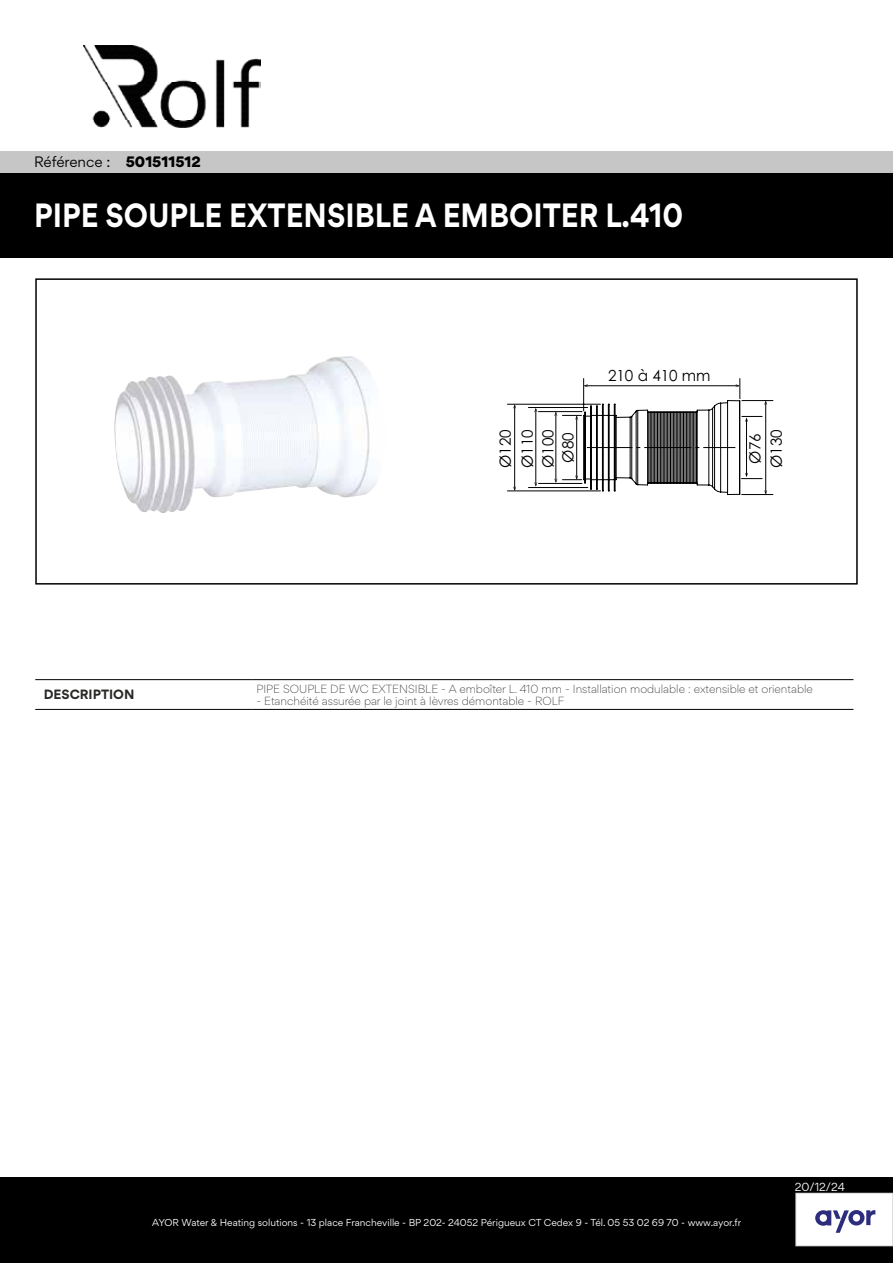
<style>
.page{position:relative;width:893px;height:1263px;background:#fff}
.page>*{position:absolute;margin:0;border:0;box-sizing:border-box;transform-origin:0 0}
.t1{font:700 30px "Gordita";color:#fff;scale:.9 1}
.t2{font:15.3px/22.2px "Century Gothic";color:#000}
.t3{font:13.5px "Gordita";letter-spacing:-.005em;color:#000}
.t4{font:700 12px "Gordita";color:#282827}
.t5{font:300 10.5px "Gordita";color:#282827}
.t6{font:10.5px "Gordita";color:#fff}
.t7{font:9px "Gordita";color:#fff}
.s1{font-weight:900}
</style>
<div class="page">
<hr style="left:507px;top:404px;width:93px;height:1px;background:#000">
<hr style="left:507px;top:491px;width:93px;height:1px;background:#000">
<hr style="left:742px;top:494px;width:31px;height:1px;background:#000">
<hr style="left:742px;top:400px;width:31px;height:1px;background:#000">
<hr style="left:528px;top:407px;width:60px;height:1px;background:#000">
<hr style="left:538px;top:411px;width:44px;height:1px;background:#000">
<hr style="left:538px;top:483px;width:44px;height:1px;background:#000">
<hr style="left:528px;top:487px;width:60px;height:1px;background:#000">
<hr style="left:514px;top:405px;width:1px;height:85px;background:#000">
<hr style="left:536px;top:409px;width:1px;height:76px;background:#000">
<svg style="left:554px;top:378px;width:213px;height:117px"></svg>
<div style="left:0;top:1178px;width:893px;height:85px;background:#000"></div>
<div style="left:796px;top:1193px;width:97px;height:53px;background:#fff"></div>
<div style="left:795px;top:1193px;width:98px;height:53px;border:1px solid #dadada"></div>
<img style="left:114px;top:356px;width:264px;height:157px">
<div style="left:0;top:172px;width:893px;height:85px;background:#000"></div>
<div style="left:35px;top:278px;width:823px;height:307px;border:2px solid #000"></div>
<svg style="left:815px;top:1210px;width:60px;height:23px"></svg>
<img style="left:84px;top:46px;width:176px;height:82px">
<div style="left:0;top:151px;width:893px;height:21px;background:#c6c6c6"></div>
<hr style="left:35px;top:679px;width:217px;height:1px;background:#000">
<hr style="left:252px;top:679px;width:601px;height:1px;background:#000">
<hr style="left:35px;top:709px;width:217px;height:1px;background:#000">
<hr style="left:252px;top:709px;width:601px;height:1px;background:#000">
<p class="t3" style="left:34px;top:152px;width:168px">Référence : <span class="s1">501511512</span></p>
<h1 class="t1" style="left:34px;top:191px;width:723px">PIPE SOUPLE EXTENSIBLE A EMBOITER L.410</h1>
<h2 class="t2" style="left:608px;top:364px;width:104px">210 à 410 mm</h2>
<p class="t4" style="left:44px;top:685px;width:92px">DESCRIPTION</p>
<h2 class="t2" style="left:494px;top:468px;width:40px;rotate:-90deg">Ø120<br>Ø110</h2>
<h2 class="t2" style="left:538px;top:468px;width:40px;line-height:20.1px;text-align:center;rotate:-90deg">Ø100<br>Ø80</h2>
<h2 class="t2" style="left:744px;top:468px;width:40px;line-height:21.5px;rotate:-90deg">Ø76<br>Ø130</h2>
<p class="t5" style="left:256px;top:681px;width:558px">PIPE SOUPLE DE WC EXTENSIBLE - A emboîter L. 410 mm - Installation modulable : extensible et orientable</p>
<p class="t5" style="left:256px;top:693px;width:309px">- Etanchéité assurée par le joint à lèvres démontable - ROLF</p>
<p class="t7" style="left:152px;top:1216px;width:590px">AYOR Water &amp; Heating solutions - 13 place Francheville - BP 202- 24052 Périgueux CT Cedex 9 - Tél. 05 53 02 69 70 - www.ayor.fr</p>
<p class="t6" style="left:795px;top:1179px;width:52px">20/12/24</p>
</div>
